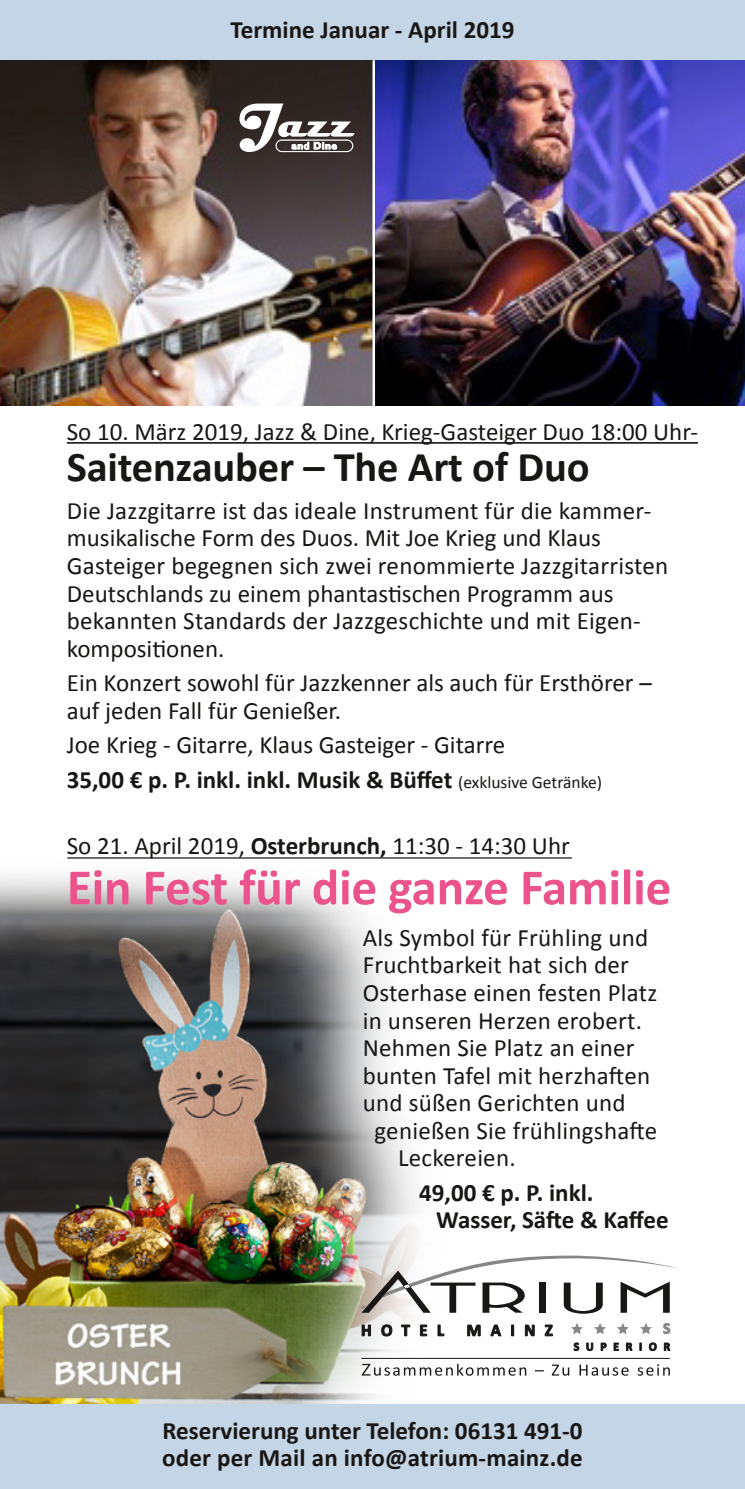
<style>
.page{position:relative;width:745px;height:1489px;background:#fff}
.page>*{position:absolute;margin:0;border:0;box-sizing:border-box;transform-origin:0 0}
.t1{font:700 51.25px "Calibri";letter-spacing:-.005em;color:#eb538c}
.t2{font:700 42.5px "Calibri";letter-spacing:-.005em;color:#181716}
.t3{font:25px/27.5px "Calibri";color:#181716}
.t4{font:700 25px/27.5px "Calibri";color:#181716}
.s1{font-weight:700}
.s2{font-size:17.5px}
</style>
<div class="page">
<img style="left:0;top:857px;width:671px;height:546px">
<hr style="left:67px;top:442px;width:630px;height:1px;background:#181716">
<svg style="left:361px;top:1255px;width:316px;height:58px"></svg>
<hr style="left:361px;top:1357px;width:308px;height:1px;background:#181716">
<svg style="left:639px;top:1322px;width:12px;height:11px"></svg>
<svg style="left:616px;top:1322px;width:12px;height:11px"></svg>
<svg style="left:593px;top:1322px;width:12px;height:11px"></svg>
<svg style="left:570px;top:1322px;width:12px;height:11px"></svg>
<svg style="left:573px;top:1342px;width:5px;height:8px"></svg>
<svg style="left:586px;top:1342px;width:6px;height:8px"></svg>
<svg style="left:600px;top:1342px;width:6px;height:8px"></svg>
<svg style="left:613px;top:1342px;width:5px;height:8px"></svg>
<svg style="left:626px;top:1342px;width:5px;height:8px"></svg>
<svg style="left:639px;top:1342px;width:2px;height:8px"></svg>
<svg style="left:648px;top:1342px;width:8px;height:8px"></svg>
<svg style="left:663px;top:1342px;width:6px;height:8px"></svg>
<svg style="left:663px;top:1323px;width:6px;height:10px"></svg>
<svg style="left:362px;top:1324px;width:8px;height:11px"></svg>
<svg style="left:381px;top:1324px;width:11px;height:11px"></svg>
<svg style="left:401px;top:1324px;width:8px;height:11px"></svg>
<svg style="left:420px;top:1324px;width:6px;height:11px"></svg>
<svg style="left:437px;top:1324px;width:7px;height:11px"></svg>
<svg style="left:467px;top:1324px;width:13px;height:11px"></svg>
<svg style="left:490px;top:1324px;width:10px;height:11px"></svg>
<svg style="left:511px;top:1324px;width:2px;height:11px"></svg>
<svg style="left:525px;top:1324px;width:9px;height:11px"></svg>
<svg style="left:544px;top:1324px;width:8px;height:11px"></svg>
<svg style="left:361px;top:1363px;width:165px;height:12px"></svg>
<svg style="left:534px;top:1369px;width:9px;height:2px"></svg>
<svg style="left:551px;top:1364px;width:18px;height:11px"></svg>
<svg style="left:579px;top:1364px;width:49px;height:11px"></svg>
<svg style="left:637px;top:1364px;width:32px;height:11px"></svg>
<div style="left:0;top:1403px;width:744px;height:85px;background:#c4d5e5"></div>
<div style="left:0;top:0;width:744px;height:60px;background:#c4d5e5"></div>
<img style="left:0;top:60px;width:744px;height:345px">
<svg style="left:234px;top:99px;width:123px;height:56px"></svg>
<hr style="left:372px;top:60px;width:3px;height:355px;background:#fff">
<hr style="left:67px;top:857px;width:504px;height:1px;background:#181716">
<p class="t4" style="left:230px;top:15px;width:285px">Termine Januar - April 2019</p>
<p class="t3" style="left:67px;top:417px;width:632px">So 10. März 2019, Jazz &amp; Dine, Krieg-Gasteiger Duo 18:00 Uhr-</p>
<h2 class="t2" style="left:67px;top:440px;width:524px">Saitenzauber – The Art of Duo</h2>
<p class="t3" style="left:67px;top:495px;width:602px">Die Jazzgitarre ist das ideale Instrument für die kammer&shy;musikalische Form des Duos. Mit Joe Krieg und Klaus Gasteiger begegnen sich zwei renommierte Jazzgitarristen Deutschlands zu einem phantastischen Programm aus bekannten Standards der Jazzgeschichte und mit Eigen&shy;kompositionen.</p>
<p class="t3" style="left:67px;top:668px;width:586px">Ein Konzert sowohl für Jazzkenner als auch für Ersthörer – auf jeden Fall für Genießer.</p>
<p class="t3" style="left:67px;top:726px;width:536px;line-height:34.5px">Joe Krieg - Gitarre, Klaus Gasteiger - Gitarre<br><span class="s1">35,00 € p. P. inkl. inkl. Musik &amp; Büffet</span> <span class="s2">(exklusive Getränke)</span></p>
<p class="t3" style="left:67px;top:830px;width:504px">So 21. April 2019, <span class="s1">Osterbrunch,</span> 11:30 - 14:30 Uhr</p>
<h1 class="t1" style="left:67px;top:855px;width:605px">Ein Fest für die ganze Familie</h1>
<p class="t3" style="left:362px;top:922px;width:287px">Als Symbol für Frühling und</p>
<p class="t3" style="left:362px;top:950px;width:268px">Fruchtbarkeit hat sich der</p>
<p class="t3" style="left:362px;top:977px;width:296px">Osterhase einen festen Platz</p>
<p class="t3" style="left:362px;top:1005px;width:281px">in unseren Herzen erobert.</p>
<p class="t3" style="left:362px;top:1032px;width:273px">Nehmen Sie Platz an einer</p>
<p class="t3" style="left:362px;top:1060px;width:289px">bunten Tafel mit herzhaften</p>
<p class="t3" style="left:362px;top:1087px;width:264px">und süßen Gerichten und</p>
<p class="t3" style="left:374px;top:1115px;width:284px">genießen Sie frühlingshafte</p>
<p class="t3" style="left:398px;top:1142px;width:119px">Leckereien.</p>
<p class="t4" style="left:436px;top:1177px;width:234px;text-indent:-17px">49,00 € p. P. inkl.<br>Wasser, Säfte &amp; Kaffee</p>
<p class="t4" style="left:162px;top:1415px;width:422px">Reservierung unter Telefon: 06131 491-0 oder per Mail an info@atrium-mainz.de</p>
</div>
